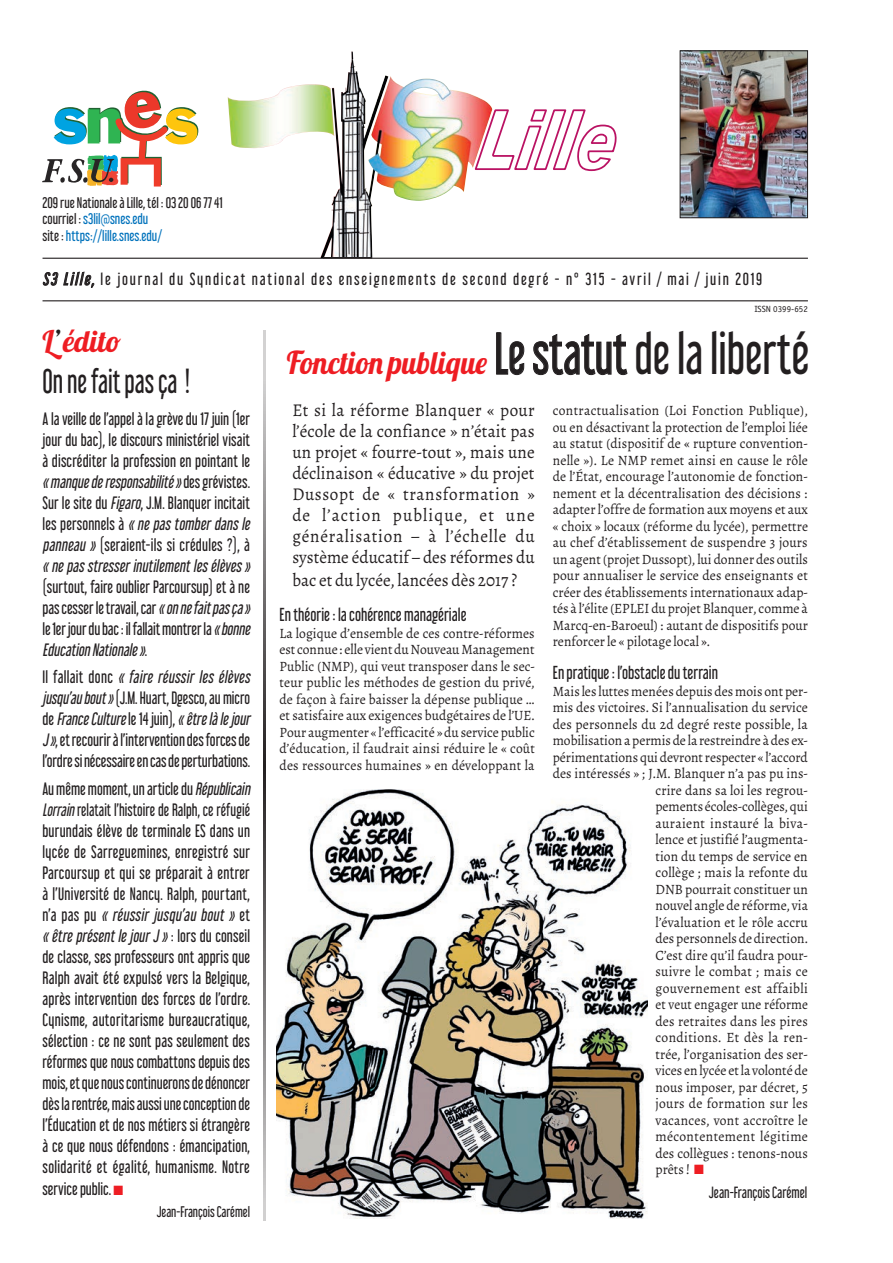
<style>
.page{position:relative;width:893px;height:1263px;background:#fff}
.page>*{position:absolute;margin:0;border:0;box-sizing:border-box;transform-origin:0 0}
.t1{font:52.5px "Libel Suit Rg";color:#231f20;scale:.88 1}
.t2{font:30px "Libel Suit Rg";color:#231f20;scale:.86 1}
.t3{font:30px "Lobster 1.4";letter-spacing:.01em;color:#ee1d23}
.t4{font:18px/21.1px "Alegreya";color:#231f20;text-align:justify;scale:.95 1}
.t5{font:16.5px "Libel Suit Rg";color:#231f20;scale:.95 1}
.t6{font:15.75px/21px "Libel Suit Rg";letter-spacing:.01em;color:#231f20;scale:.95 1}
.t7{font:15.3px "Libel Suit Rg";letter-spacing:.12em;color:#231f20}
.t8{font:14.25px/16.5px "Alegreya";letter-spacing:.005em;color:#231f20;text-align:justify;scale:.95 1}
.t9{font:14.25px "Alegreya";letter-spacing:.025em;color:#231f20;scale:.95 1}
.t10{font:14.25px "Alegreya";letter-spacing:.005em;color:#231f20;scale:.92 1}
.t11{font:14.25px "Libel Suit Rg";color:#231f20;scale:.95 1}
.t12{font:13.5px/16.5px "Libel Suit Rg";color:#231f20}
.t13{font:13.5px "Libel Suit Rg";color:#231f20;scale:.95 1}
.t14{font:9px "Officina Sans";color:#231f20}
.s1{color:#0072bc}
.s2{font-style:italic;font-size:15.75px}
.s3{color:#231f20}
.s4{font-style:italic}
.s5{color:#ee1d23}
.s6{font-family:"Lobster 1.4";font-size:31.5px;color:#ee1d23}
</style>
<div class="page">
<hr style="left:43px;top:258px;width:765px;height:1px;background:#231f20">
<img style="left:228px;top:51px;width:264px;height:207px">
<svg style="left:473px;top:108px;width:144px;height:64px"></svg>
<hr style="left:323px;top:257px;width:49px;height:1px;background:#231f20">
<hr style="left:43px;top:300px;width:765px;height:1px;background:#231f20">
<svg style="left:43px;top:271px;width:52px;height:17px"></svg>
<hr style="left:264px;top:330px;width:2px;height:891px;background:#231f20">
<img style="left:682px;top:52px;width:124px;height:164px">
<div style="left:680px;top:50px;width:128px;height:168px;border:1px solid #231f20"></div>
<svg style="left:42px;top:91px;width:156px;height:96px"></svg>
<svg style="left:496px;top:332px;width:29px;height:43px"></svg>
<svg style="left:533px;top:334px;width:95px;height:41px"></svg>
<img style="left:276px;top:789px;width:371px;height:430px">
<p class="t12" style="left:43px;top:193px;width:182px">209 rue Nationale à Lille, tél : 03 20 06 77 41 courriel : <span class="s1">s3lil@snes.edu<br></span>site : <span class="s1">https://lille.snes.edu/</span></p>
<p class="t7" style="left:43px;top:267px;width:721px"><span class="s2">S3 Lille,</span> le journal du Syndicat national des enseignements de second degré - n° 315 - avril / mai / juin 2019</p>
<h2 class="t3" style="left:43px;top:322px;width:80px">L<span class="s3">’</span>édito</h2>
<h2 class="t2" style="left:43px;top:357px;width:173px">On ne fait pas ça !</h2>
<p class="t6" style="left:43px;top:407px;width:224px">A la veille de l’appel à la grève du 17 juin (1er jour du bac), le discours ministériel visait à discréditer la profession en pointant le <span class="s4">«manquederesponsabilité»</span>d e s g r é v i s t e s .<br>Sur le site du <span class="s4">Figaro</span>, J.M. Blanquer incitait l e s p e r s o n n e l s à <span class="s4">«nepastomberdansle panneau»</span>(seraient-ils si crédules ?), à <span class="s4">«nepasstresserinutilementlesélèves»</span></p>
<p class="t6" style="left:43px;top:575px;width:224px">(surtout, faire oublier Parcoursup) et à ne pas cesser le travail, car <span class="s4">«onnefaitpasça» </span>le 1er jour du bac : il fallait montrer la <span class="s4">«bonne EducationNationale»</span>.</p>
<p class="t6" style="left:43px;top:665px;width:224px">I l f a l l a i t d o n c <span class="s4">« faire réussir les élèves jusqu’aubout»</span>(J.M. Huart, Dgesco, au micro d e <span class="s4">FranceCulture</span>l e 1 4 j u i n ) , <span class="s4">«êtrelàlejour J»</span>, et recourir à l’intervention des forces de l’ordre si nécessaire en cas de perturbations.</p>
<p class="t6" style="left:43px;top:776px;width:224px">Au même moment, un article du <span class="s4">Républicain Lorrain</span>relatait l’histoire de Ralph, ce réfugié burundais élève de terminale ES dans un lycée de Sarreguemines, enregistré sur Parcoursup et qui se préparait à entrer à l’Université de Nancy. Ralph, pourtant, n ’ a p a s p u <span class="s4">« réussir jusqu’au bout »</span> e t <span class="s4">«êtreprésentlejourJ»</span>: l o r s d u c o n s e i l de classe, ses professeurs ont appris que Ralph avait été expulsé vers la Belgique, après intervention des forces de l’ordre.<br>Cynisme, autoritarisme bureaucratique, sélection : ce ne sont pas seulement des réformes que nous combattons depuis des mois, et que nous continuerons de dénoncer dès la rentrée, mais aussi une conception de l’Éducation et de nos métiers si étrangère à ce que nous défendons : émancipation, solidarité et égalité, humanisme. Notre service public. <span class="s5">■</span></p>
<p class="t13" style="left:157px;top:1200px;width:100px">Jean-François Carémel</p>
<p class="t14" style="left:754px;top:303px;width:55px">ISSN 0399-652</p>
<h1 class="t1" style="left:287px;top:311px;width:596px"><span class="s6">Fonction publique</span> Le statut de la liberté</h1>
<p class="t4" style="left:292px;top:400px;width:257px">Et si la réforme Blanquer « pour l’école de la confiance » n’était pas un projet « fourre-tout », mais une déclinaison « éducative » du projet Dussopt de « transformation » de l’action publique, et une généralisation – à l’échelle du système éducatif – des réformes du bac et du lycée, lancées dès 2017 ?</p>
<p class="t5" style="left:280px;top:601px;width:198px">En théorie: la cohérence managériale</p>
<p class="t8" style="left:280px;top:625px;width:270px">La logique d’ensemble de ces contre-réformes est connue : elle vient du Nouveau Management Public (NMP), qui veut transposer dans le sec&shy;teur public les méthodes de gestion du privé, de façon à faire baisser la dépense publique … et satisfaire aux exigences budgétaires de l’UE.<br>Pour augmenter « l’efficacité » du service public d’éducation, il faudrait ainsi réduire le « coût des ressources humaines » en développant la</p>
<p class="t8" style="left:553px;top:402px;width:270px">contractualisation (Loi Fonction Publique), ou en désactivant la protection de l’emploi liée au statut (dispositif de « rupture convention&shy;nelle »). Le NMP remet ainsi en cause le rôle de l’État, encourage l’autonomie de fonction&shy;nement et la décentralisation des décisions : adapter l’offre de formation aux moyens et aux « choix » locaux (réforme du lycée), permettre au chef d’établissement de suspendre 3 jours un agent (projet Dussopt), lui donner des outils pour annualiser le service des enseignants et créer des établissements internationaux adap&shy;tés à l’élite (EPLEI du projet Blanquer, comme à Marcq-en-Baroeul) : autant de dispositifs pour renforcer le « pilotage local ».</p>
<p class="t5" style="left:553px;top:659px;width:175px">En pratique: l’obstacle du terrain</p>
<p class="t8" style="left:553px;top:683px;width:270px">Mais les luttes menées depuis des mois ont per-</p>
<p class="t8" style="left:553px;top:699px;width:270px">mis des victoires. Si l’annualisation du service</p>
<p class="t8" style="left:553px;top:716px;width:270px">des personnels du 2d degré reste possible, la</p>
<p class="t8" style="left:553px;top:732px;width:270px">mobilisation a permis de la restreindre à des ex-</p>
<p class="t8" style="left:553px;top:749px;width:270px">périmentations qui devront respecter « l’accord</p>
<p class="t8" style="left:553px;top:765px;width:270px">des intéressés » ; J.M. Blanquer n’a pas pu ins-</p>
<p class="t8" style="left:655px;top:782px;width:162px">crire dans sa loi les regrou-</p>
<p class="t8" style="left:655px;top:798px;width:162px">pements écoles-collèges, qui</p>
<p class="t9" style="left:655px;top:814px;width:162px">auraient instauré la biva-</p>
<p class="t8" style="left:655px;top:831px;width:162px">lence et justifié l’augmenta-</p>
<p class="t8" style="left:655px;top:848px;width:162px">tion du temps de service en</p>
<p class="t8" style="left:655px;top:864px;width:162px">collège ; mais la refonte du</p>
<p class="t8" style="left:655px;top:881px;width:162px">DNB pourrait constituer un</p>
<p class="t8" style="left:655px;top:897px;width:162px">nouvel angle de réforme, via</p>
<p class="t8" style="left:655px;top:914px;width:162px">l’évaluation et le rôle accru</p>
<p class="t8" style="left:655px;top:930px;width:162px">des personnels de direction.</p>
<p class="t8" style="left:655px;top:947px;width:162px">C’est dire qu’il faudra pour-</p>
<p class="t8" style="left:655px;top:963px;width:162px">suivre le combat ; mais ce</p>
<p class="t9" style="left:655px;top:979px;width:162px">gouvernement est affaibli</p>
<p class="t10" style="left:655px;top:996px;width:167px">et veut engager une réforme</p>
<p class="t8" style="left:655px;top:1013px;width:162px">des retraites dans les pires</p>
<p class="t9" style="left:655px;top:1029px;width:162px">conditions. Et dès la ren-</p>
<p class="t8" style="left:655px;top:1046px;width:162px">trée, l’organisation des ser-</p>
<p class="t8" style="left:655px;top:1062px;width:162px">vices en lycée et la volonté de</p>
<p class="t8" style="left:655px;top:1079px;width:162px">nous imposer, par décret, 5</p>
<p class="t8" style="left:655px;top:1095px;width:162px">jours de formation sur les</p>
<p class="t8" style="left:655px;top:1112px;width:162px">vacances, vont accroître le</p>
<p class="t9" style="left:655px;top:1128px;width:162px">mécontentement légitime</p>
<p class="t8" style="left:655px;top:1145px;width:162px">des collègues : tenons-nous</p>
<p class="t8" style="left:655px;top:1161px;width:53px">prêts ! <span class="s5">■</span></p>
<p class="t11" style="left:709px;top:1181px;width:105px">Jean-François Carémel</p>
</div>
